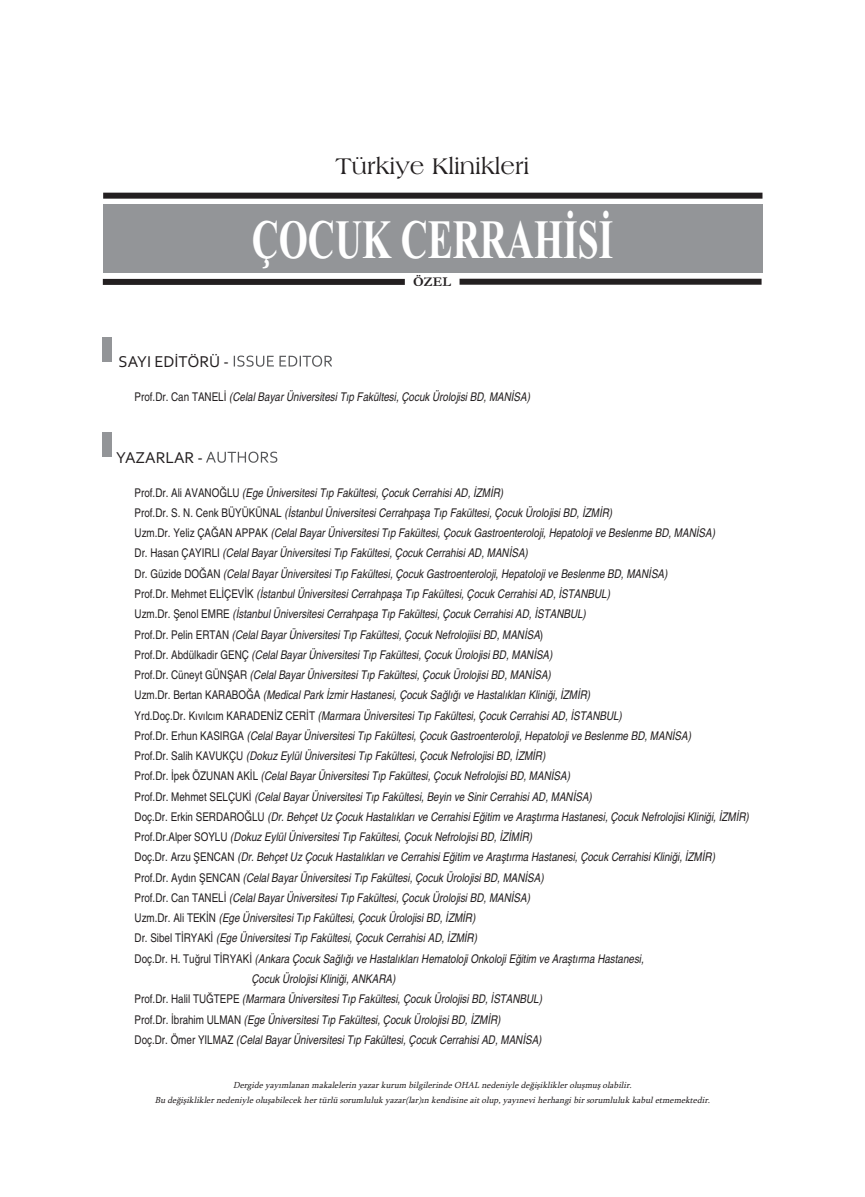
<style>
.page{position:relative;width:865px;height:1197px;background:#fff}
.page>*{position:absolute;margin:0;border:0;box-sizing:border-box;transform-origin:0 0}
.t1{font:700 55.35px "Times New Roman";color:#fff;scale:.68 1}
.t2{font:24px "Americana BT Roman";color:#231f20}
.t3{font:16.5px "Corbel";color:#231f20}
.t4{font:700 13.5px "Garamond";color:#231f20}
.t5{font:italic condensed 12px "Helvetica";color:#231f20}
.t6{font:italic 9px/15px "Sylfaen";color:#231f20;text-align:center}
.s1{font-style:normal}
</style>
<div class="page">
<div style="left:103px;top:204px;width:659px;height:68px;background:#939598"></div>
<div style="left:103px;top:193px;width:659px;height:6px;background:#231f20"></div>
<div style="left:103px;top:279px;width:302px;height:6px;background:#231f20"></div>
<div style="left:459px;top:279px;width:302px;height:6px;background:#231f20"></div>
<div style="left:103px;top:337px;width:9px;height:24px;background:#939598"></div>
<div style="left:103px;top:431px;width:9px;height:25px;background:#939598"></div>
<svg style="left:234px;top:355px;width:67px;height:12px"></svg>
<svg style="left:206px;top:451px;width:71px;height:12px"></svg>
<h2 class="t2" style="left:335px;top:152px;width:195px">Türkiye Klinikleri</h2>
<h1 class="t1" style="left:252px;top:207px;width:533px">ÇOCUK CERRAHİSİ</h1>
<p class="t4" style="left:413px;top:274px;width:39px">ÖZEL</p>
<h3 class="t3" style="left:119px;top:351px;width:112px">SAYI EDİTÖRÜ -</h3>
<p class="t5" style="left:135px;top:390px;width:397px"><span class="s1">Prof.Dr. Can TANELİ</span> (Celal Bayar Üniversitesi Tıp Fakültesi, Çocuk Ürolojisi BD, MANİSA)</p>
<h3 class="t3" style="left:116px;top:447px;width:88px">YAZARLAR -</h3>
<p class="t5" style="left:135px;top:485px;width:370px"><span class="s1">Prof.Dr. Ali AVANOĞLU</span> (Ege Üniversitesi Tıp Fakültesi, Çocuk Cerrahisi AD, İZMİR)</p>
<p class="t5" style="left:135px;top:505px;width:479px"><span class="s1">Prof.Dr. S. N. Cenk BÜYÜKÜNAL</span> (İstanbul Üniversitesi Cerrahpaşa Tıp Fakültesi, Çocuk Ürolojisi BD, İZMİR)</p>
<p class="t5" style="left:135px;top:526px;width:582px"><span class="s1">Uzm.Dr. Yeliz ÇAĞAN APPAK</span> (Celal Bayar Üniversitesi Tıp Fakültesi, Çocuk Gastroenteroloji, Hepatoloji ve Beslenme BD, MANİSA)</p>
<p class="t5" style="left:135px;top:546px;width:395px"><span class="s1">Dr. Hasan ÇAYIRLI</span> (Celal Bayar Üniversitesi Tıp Fakültesi, Çocuk Cerrahisi AD, MANİSA)</p>
<p class="t5" style="left:135px;top:566px;width:534px"><span class="s1">Dr. Güzide DOĞAN</span> (Celal Bayar Üniversitesi Tıp Fakültesi, Çocuk Gastroenteroloji, Hepatoloji ve Beslenme BD, MANİSA)</p>
<p class="t5" style="left:135px;top:586px;width:477px"><span class="s1">Prof.Dr. Mehmet ELİÇEVİK</span> (İstanbul Üniversitesi Cerrahpaşa Tıp Fakültesi, Çocuk Cerrahisi AD, İSTANBUL)</p>
<p class="t5" style="left:135px;top:607px;width:453px"><span class="s1">Uzm.Dr. Şenol EMRE</span> (İstanbul Üniversitesi Cerrahpaşa Tıp Fakültesi, Çocuk Cerrahisi AD, İSTANBUL)</p>
<p class="t5" style="left:135px;top:627px;width:410px"><span class="s1">Prof.Dr. Pelin ERTAN</span> (Celal Bayar Üniversitesi Tıp Fakültesi, Çocuk Nefrolojiisi BD, MANİSA<span class="s1">)</span></p>
<p class="t5" style="left:135px;top:647px;width:419px"><span class="s1">Prof.Dr. Abdülkadir GENÇ</span> (Celal Bayar Üniversitesi Tıp Fakültesi, Çocuk Ürolojisi BD, MANİSA)</p>
<p class="t5" style="left:135px;top:667px;width:418px"><span class="s1">Prof.Dr. Cüneyt GÜNŞAR</span> (Celal Bayar Üniversitesi Tıp Fakültesi, Çocuk Ürolojisi BD, MANİSA)</p>
<p class="t5" style="left:135px;top:688px;width:457px"><span class="s1">Uzm.Dr. Bertan KARABOĞA</span> (Medical Park İzmir Hastanesi, Çocuk Sağlığı ve Hastalıkları Kliniği, İZMİR)</p>
<p class="t5" style="left:135px;top:708px;width:489px"><span class="s1">Yrd.Doç.Dr. Kıvılcım KARADENİZ CERİT</span> (Marmara Üniversitesi Tıp Fakültesi, Çocuk Cerrahisi AD, İSTANBUL)</p>
<p class="t5" style="left:135px;top:728px;width:558px"><span class="s1">Prof.Dr. Erhun KASIRGA</span> (Celal Bayar Üniversitesi Tıp Fakültesi, Çocuk Gastroenteroloji, Hepatoloji ve Beslenme BD, MANİSA)</p>
<p class="t5" style="left:135px;top:748px;width:412px"><span class="s1">Prof.Dr. Salih KAVUKÇU</span> (Dokuz Eylül Üniversitesi Tıp Fakültesi, Çocuk Nefrolojisi BD, İZMİR)</p>
<p class="t5" style="left:135px;top:769px;width:437px"><span class="s1">Prof.Dr. İpek ÖZUNAN AKİL</span> (Celal Bayar Üniversitesi Tıp Fakültesi, Çocuk Nefrolojisi BD, MANİSA)</p>
<p class="t5" style="left:135px;top:789px;width:459px"><span class="s1">Prof.Dr. Mehmet SELÇUKİ</span> (Celal Bayar Üniversitesi Tıp Fakültesi, Beyin ve Sinir Cerrahisi AD, MANİSA)</p>
<p class="t5" style="left:135px;top:809px;width:616px"><span class="s1">Doç.Dr. Erkin SERDAROĞLU</span> (Dr. Behçet Uz Çocuk Hastalıkları ve Cerrahisi Eğitim ve Araştırma Hastanesi, Çocuk Nefrolojisi Kliniği, İZMİR)</p>
<p class="t5" style="left:135px;top:829px;width:399px"><span class="s1">Prof.Dr.Alper SOYLU</span> (Dokuz Eylül Üniversitesi Tıp Fakültesi, Çocuk Nefrolojisi BD, İZİMİR)</p>
<p class="t5" style="left:135px;top:850px;width:582px"><span class="s1">Doç.Dr. Arzu ŞENCAN</span> (Dr. Behçet Uz Çocuk Hastalıkları ve Cerrahisi Eğitim ve Araştırma Hastanesi, Çocuk Cerrahisi Kliniği, İZMİR)</p>
<p class="t5" style="left:135px;top:870px;width:410px"><span class="s1">Prof.Dr. Aydın ŞENCAN</span> (Celal Bayar Üniversitesi Tıp Fakültesi, Çocuk Ürolojisi BD, MANİSA)</p>
<p class="t5" style="left:135px;top:890px;width:397px"><span class="s1">Prof.Dr. Can TANELİ</span> (Celal Bayar Üniversitesi Tıp Fakültesi, Çocuk Ürolojisi BD, MANİSA)</p>
<p class="t5" style="left:135px;top:910px;width:342px"><span class="s1">Uzm.Dr. Ali TEKİN</span> (Ege Üniversitesi Tıp Fakültesi, Çocuk Ürolojisi BD, İZMİR)</p>
<p class="t5" style="left:135px;top:931px;width:344px"><span class="s1">Dr. Sibel TİRYAKİ</span> (Ege Üniversitesi Tıp Fakültesi, Çocuk Cerrahisi AD, İZMİR)</p>
<p class="t5" style="left:135px;top:951px;width:511px"><span class="s1">Doç.Dr. H. Tuğrul TİRYAKİ</span> (Ankara Çocuk Sağlığı ve Hastalıkları Hematoloji Onkoloji Eğitim ve Araştırma Hastanesi,</p>
<p class="t5" style="left:251px;top:971px;width:145px">Çocuk Ürolojisi Kliniği, ANKARA)</p>
<p class="t5" style="left:135px;top:991px;width:409px"><span class="s1">Prof.Dr. Halil TUĞTEPE</span> (Marmara Üniversitesi Tıp Fakültesi, Çocuk Ürolojisi BD, İSTANBUL)</p>
<p class="t5" style="left:135px;top:1012px;width:367px"><span class="s1">Prof.Dr. İbrahim ULMAN</span> (Ege Üniversitesi Tıp Fakültesi, Çocuk Ürolojisi BD, İZMİR)</p>
<p class="t5" style="left:135px;top:1032px;width:408px"><span class="s1">Doç.Dr. Ömer YILMAZ</span> (Celal Bayar Üniversitesi Tıp Fakültesi, Çocuk Cerrahisi AD, MANİSA)</p>
<p class="t6" style="left:155px;top:1076px;width:559px">Dergide yayımlanan makalelerin yazar kurum bilgilerinde OHAL nedeniyle değişiklikler oluşmuş olabilir.<br>Bu değişiklikler nedeniyle oluşabilecek her türlü sorumluluk yazar(lar)ın kendisine ait olup, yayınevi herhangi bir sorumluluk kabul etmemektedir.</p>
</div>
